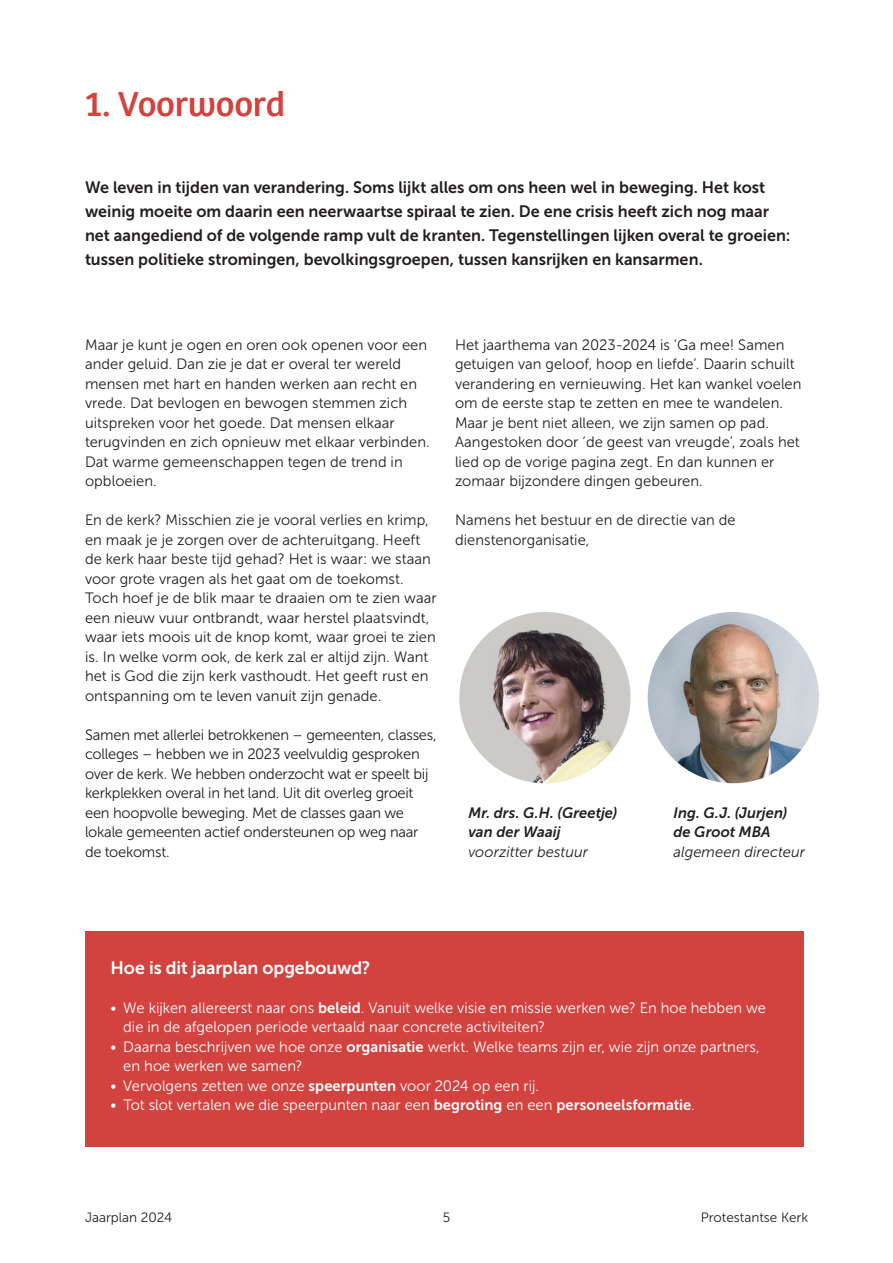
<style>
.page{position:relative;width:893px;height:1263px;background:#fff}
.page>*{position:absolute;margin:0;border:0;box-sizing:border-box;transform-origin:0 0}
.t1{font:36px "Bree";letter-spacing:-.005em;color:#d2433f}
.t2{font:18px "Museo Sans 700";letter-spacing:-.005em;color:#fff}
.t3{font:16.5px/24px "Museo Sans 700";color:#231f20}
.t4{font:15px/19.5px "Museo Sans 300";color:#231f20}
.t5{font:15px/19.5px "Museo Sans 300";letter-spacing:.005em;color:#fff}
.t6{font:italic 15px/19.5px "Museo Sans 700";color:#231f20}
.t7{font:italic 15px "Museo Sans 300";letter-spacing:.005em;color:#231f20}
.t8{font:13.5px "Museo Sans 300";color:#231f20}
.s1{font-family:"Museo Sans 700"}
</style>
<div class="page">
<img style="left:459px;top:612px;width:172px;height:171px;border-radius:86px">
<img style="left:648px;top:612px;width:171px;height:171px;border-radius:86px">
<div style="left:85px;top:931px;width:719px;height:216px;background:#d2433f"></div>
<h1 class="t1" style="left:85px;top:83px;width:201px">1. Voorwoord</h1>
<p class="t3" style="left:85px;top:175px;width:707px">We leven in tijden van verandering. Soms lijkt alles om ons heen wel in beweging. Het kost weinig moeite om daarin een neerwaartse spiraal te zien. De ene crisis heeft zich nog maar net aangediend of de volgende ramp vult de kranten. Tegenstellingen lijken overal te groeien: tussen politieke stromingen, bevolkingsgroepen, tussen kansrijken en kansarmen.</p>
<p class="t4" style="left:85px;top:335px;width:346px">Maar je kunt je ogen en oren ook openen voor een ander geluid. Dan zie je dat er overal ter wereld mensen met hart en handen werken aan recht en vrede. Dat bevlogen en bewogen stemmen zich uitspreken voor het goede. Dat mensen elkaar terugvinden en zich opnieuw met elkaar verbinden.<br>Dat warme gemeenschappen tegen de trend in opbloeien.</p>
<p class="t4" style="left:85px;top:510px;width:353px">En de kerk? Misschien zie je vooral verlies en krimp, en maak je je zorgen over de achteruitgang. Heeft de kerk haar beste tijd gehad? Het is waar: we staan voor grote vragen als het gaat om de toekomst.<br>Toch hoef je de blik maar te draaien om te zien waar een nieuw vuur ontbrandt, waar herstel plaatsvindt, waar iets moois uit de knop komt, waar groei te zien is. In welke vorm ook, de kerk zal er altijd zijn. Want het is God die zijn kerk vasthoudt. Het geeft rust en ontspanning om te leven vanuit zijn genade.</p>
<p class="t4" style="left:85px;top:725px;width:353px">Samen met allerlei betrokkenen – gemeenten, classes, colleges – hebben we in 2023 veelvuldig gesproken over de kerk. We hebben onderzocht wat er speelt bij kerkplekken overal in het land. Uit dit overleg groeit een hoopvolle beweging. Met de classes gaan we lokale gemeenten actief ondersteunen op weg naar de toekomst.</p>
<p class="t4" style="left:455px;top:335px;width:348px">Het jaarthema van 2023-2024 is ‘Ga mee! Samen getuigen van geloof, hoop en liefde’. Daarin schuilt verandering en vernieuwing. Het kan wankel voelen om de eerste stap te zetten en mee te wandelen.<br>Maar je bent niet alleen, we zijn samen op pad.<br>Aangestoken door ‘de geest van vreugde’, zoals het lied op de vorige pagina zegt. En dan kunnen er zomaar bijzondere dingen gebeuren.</p>
<p class="t4" style="left:455px;top:510px;width:282px">Namens het bestuur en de directie van de dienstenorganisatie,</p>
<p class="t6" style="left:468px;top:803px;width:151px">Mr. drs. G.H. (Greetje) van der Waaij</p>
<p class="t7" style="left:468px;top:843px;width:121px">voorzitter bestuur</p>
<p class="t6" style="left:673px;top:803px;width:115px">Ing. G.J. (Jurjen) de Groot MBA</p>
<p class="t7" style="left:673px;top:843px;width:133px">algemeen directeur</p>
<p class="t2" style="left:111px;top:957px;width:261px">Hoe is dit jaarplan opgebouwd?</p>
<p class="t5" style="left:123px;top:998px;width:644px;text-indent:-13px">• We kijken allereerst naar ons <span class="s1">beleid</span>. Vanuit welke visie en missie werken we? En hoe hebben we die in de afgelopen periode vertaald naar concrete activiteiten?</p>
<p class="t5" style="left:123px;top:1037px;width:638px;text-indent:-13px">• Daarna beschrijven we hoe onze <span class="s1">organisatie</span> werkt. Welke teams zijn er, wie zijn onze partners, en hoe werken we samen?</p>
<p class="t5" style="left:111px;top:1076px;width:430px">• Vervolgens zetten we onze <span class="s1">speerpunten</span> voor 2024 op een rij.</p>
<p class="t5" style="left:111px;top:1095px;width:586px">• Tot slot vertalen we die speerpunten naar een <span class="s1">begroting</span> en een <span class="s1">personeelsformatie</span>.</p>
<p class="t8" style="left:85px;top:1210px;width:89px">Jaarplan 2024</p>
<p class="t8" style="left:443px;top:1210px;width:9px">5</p>
<p class="t8" style="left:701px;top:1210px;width:109px">Protestantse Kerk</p>
</div>
